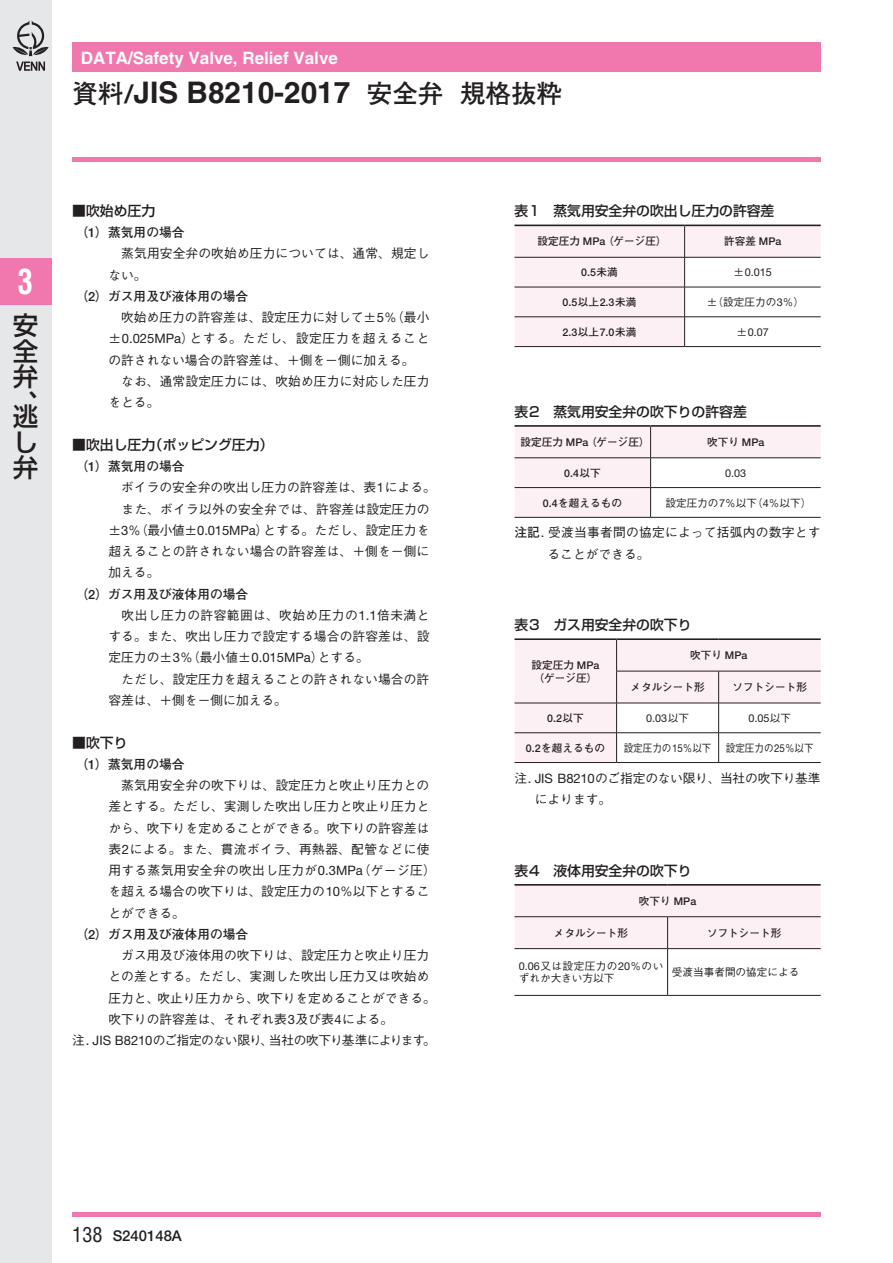
<style>
.page{position:relative;width:893px;height:1263px;background:#fff}
.page>*{position:absolute;margin:0;border:0;box-sizing:border-box;transform-origin:0 0}
.t1{font:700 condensed 34.05px "Helvetica";color:#fff;scale:.9 1}
.t2{font:700 29.7px "Helvetica";color:#231f20}
.t3{font:500 25.5px/25.5px "Shin Go Pro";color:#231f20;text-align:justify}
.t4{font:700 16.95px "Helvetica";color:#fff}
.t5{font:500 14.85px "Helvetica Neue";color:#231f20}
.t6{font:500 13.8px "Shin Go Pro";color:#231f20}
.t7{font:500 12.75px/21.3px "Gothic BBB Pro";letter-spacing:.005em;color:#231f20}
.t8{font:700 12.75px "Futo Go B101 Pro";color:#231f20}
.t9{font:500 12.75px "Gothic BBB Pro";letter-spacing:-.065em;color:#231f20}
.t10{font:500 12.75px/21.3px "Gothic BBB Pro";letter-spacing:-.015em;color:#231f20}
.t11{font:10.8px "Helvetica Neue";color:#231f20}
.t12{font:700 10.65px/12.8px "Futo Go B101 Pro";color:#231f20}
.t13{font:500 10.65px/12.8px "Gothic BBB Pro";color:#231f20}
.t14{font:500 10.65px "Helvetica Neue";color:#231f20}
.t15{font:500 10.65px "Gothic BBB Pro";color:#231f20;scale:.9 1}
.s1{font-family:"Futo Go B101 Pro";font-size:25.5px}
.s2{font-family:"Helvetica Neue";font-weight:500;font-size:25.5px}
.s3{font-family:"Helvetica Neue";font-weight:500}
.s4{font-family:"Helvetica Neue";font-weight:400;font-size:13.05px}
.s5{font-family:"Futo Go B101 Pro";font-weight:700}
.s6{font-family:"Gothic BBB Pro";font-weight:500;font-size:10.65px}
.s7{font-family:"Helvetica Neue";font-weight:400;font-size:10.8px}
.s8{font-family:"Helvetica";font-weight:400;font-stretch:condensed;font-size:20.25px}
</style>
<div class="page">
<div style="left:0;top:0;width:51px;height:1263px;background:#e6e7e9"></div>
<hr style="left:72px;top:1212px;width:749px;height:4px;background:#f178ae">
<div style="left:72px;top:157px;width:749px;height:5px;background:#f178ae"></div>
<div style="left:72px;top:43px;width:749px;height:29px;background:#f178ae"></div>
<svg style="left:16px;top:62px;width:29px;height:9px"></svg>
<svg style="left:13px;top:20px;width:36px;height:36px"></svg>
<div style="left:0;top:258px;width:51px;height:46px;background:#f178ae"></div>
<svg style="left:514px;top:225px;width:307px;height:122px"></svg>
<hr style="left:514px;top:517px;width:137px;height:1px;background:#231f20">
<hr style="left:651px;top:517px;width:170px;height:1px;background:#231f20">
<hr style="left:514px;top:425px;width:137px;height:2px;background:#231f20">
<hr style="left:651px;top:425px;width:170px;height:2px;background:#231f20">
<svg style="left:514px;top:426px;width:307px;height:91px"></svg>
<hr style="left:514px;top:762px;width:103px;height:1px;background:#231f20">
<hr style="left:617px;top:762px;width:102px;height:1px;background:#231f20">
<hr style="left:719px;top:762px;width:102px;height:1px;background:#231f20">
<svg style="left:514px;top:640px;width:307px;height:122px"></svg>
<hr style="left:616px;top:671px;width:103px;height:1px;background:#231f20">
<hr style="left:719px;top:671px;width:102px;height:1px;background:#231f20">
<hr style="left:616px;top:640px;width:1px;height:31px;background:#231f20">
<hr style="left:616px;top:671px;width:1px;height:32px;background:#231f20">
<hr style="left:514px;top:703px;width:103px;height:1px;background:#231f20">
<hr style="left:514px;top:638px;width:103px;height:2px;background:#231f20">
<hr style="left:617px;top:638px;width:102px;height:2px;background:#231f20">
<hr style="left:719px;top:638px;width:102px;height:2px;background:#231f20">
<div style="left:514px;top:886px;width:307px;height:62px;background:#fdf0f5"></div>
<hr style="left:514px;top:995px;width:154px;height:1px;background:#231f20">
<hr style="left:667px;top:917px;width:1px;height:31px;background:#231f20">
<hr style="left:514px;top:916px;width:154px;height:1px;background:#231f20">
<hr style="left:668px;top:916px;width:153px;height:1px;background:#231f20">
<hr style="left:514px;top:884px;width:154px;height:2px;background:#231f20">
<hr style="left:668px;top:884px;width:153px;height:2px;background:#231f20">
<hr style="left:514px;top:948px;width:154px;height:1px;background:#231f20">
<hr style="left:668px;top:948px;width:153px;height:1px;background:#231f20">
<hr style="left:667px;top:949px;width:1px;height:46px;background:#231f20">
<hr style="left:668px;top:995px;width:153px;height:1px;background:#231f20">
<h3 class="t4" style="left:81px;top:48px;width:259px">DATA/Safety Valve, Relief Valve</h3>
<h2 class="t2" style="left:72px;top:75px;width:491px"><span class="s1">資料</span><span class="s2">/</span>JIS B8210-2017 <span class="s1">安全弁 規格抜粋</span></h2>
<h1 class="t1" style="left:18px;top:260px;width:19px">3</h1>
<h3 class="t3" style="left:13px;top:310px;width:27px">安全弁、</h3>
<h3 class="t3" style="left:13px;top:400px;width:26px">逃し弁</h3>
<p class="t6" style="left:72px;top:200px;width:84px">■吹始め圧力</p>
<p class="t8" style="left:75px;top:222px;width:111px">（<span class="s3">1</span>）蒸気用の場合</p>
<p class="t7" style="left:108px;top:241px;width:323px">　蒸気用安全弁の吹始め圧力については、通常、規定しない。</p>
<p class="t8" style="left:75px;top:286px;width:174px">（<span class="s3">2</span>）ガス用及び液体用の場合</p>
<p class="t7" style="left:108px;top:305px;width:323px">　吹始め圧力の許容差は、設定圧力に対して±<span class="s4">5</span>％（最小±<span class="s4">0.025MPa</span>）とする。ただし、設定圧力を超えることの許されない場合の許容差は、＋側を－側に加える。　なお、通常設定圧力には、吹始め圧力に対応した圧力をとる。</p>
<p class="t6" style="left:72px;top:434px;width:203px">■吹出し圧力（ポッピング圧力）</p>
<p class="t8" style="left:75px;top:456px;width:111px">（<span class="s3">1</span>）蒸気用の場合</p>
<p class="t7" style="left:108px;top:475px;width:329px">　ボイラの安全弁の吹出し圧力の許容差は、表<span class="s4">1</span>による。　また、ボイラ以外の安全弁では、許容差は設定圧力の±<span class="s4">3</span>％（最小値±<span class="s4">0.015MPa</span>）とする。ただし、設定圧力を超えることの許されない場合の許容差は、＋側を－側に加える。</p>
<p class="t8" style="left:75px;top:584px;width:174px">（<span class="s3">2</span>）ガス用及び液体用の場合</p>
<p class="t7" style="left:108px;top:603px;width:323px">　吹出し圧力の許容範囲は、吹始め圧力の<span class="s4">1.1</span>倍未満とする。また、吹出し圧力で設定する場合の許容差は、設定圧力の±<span class="s4">3</span>％（最小値±<span class="s4">0.015MPa</span>）とする。<br>　ただし、設定圧力を超えることの許されない場合の許容差は、＋側を－側に加える。</p>
<p class="t6" style="left:72px;top:731px;width:57px">■吹下り</p>
<p class="t8" style="left:75px;top:754px;width:111px">（<span class="s3">1</span>）蒸気用の場合</p>
<p class="t7" style="left:108px;top:773px;width:329px">　蒸気用安全弁の吹下りは、設定圧力と吹止り圧力との差とする。ただし、実測した吹出し圧力と吹止り圧力とから、吹下りを定めることができる。吹下りの許容差は表<span class="s4">2</span>による。また、貫流ボイラ、再熱器、配管などに使用する蒸気用安全弁の吹出し圧力が<span class="s4">0.3MPa</span>（ゲージ圧）を超える場合の吹下りは、設定圧力の<span class="s4">10</span>％以下とすることができる。</p>
<p class="t8" style="left:75px;top:924px;width:174px">（<span class="s3">2</span>）ガス用及び液体用の場合</p>
<p class="t7" style="left:108px;top:943px;width:322px">　ガス用及び液体用の吹下りは、設定圧力と吹止り圧力</p>
<p class="t7" style="left:108px;top:964px;width:323px">との差とする。ただし、実測した吹出し圧力又は吹始め</p>
<p class="t7" style="left:108px;top:985px;width:329px">圧力と、吹止り圧力から、吹下りを定めることができる。</p>
<p class="t7" style="left:108px;top:1007px;width:286px">吹下りの許容差は、それぞれ表<span class="s4">3</span>及び表<span class="s4">4</span>による。</p>
<p class="t9" style="left:72px;top:1030px;width:365px">注<span class="s4">. JIS B8210</span>のご指定のない限り、当社の吹下り基準によります。</p>
<p class="t6" style="left:514px;top:200px;width:261px">表1　蒸気用安全弁の吹出し圧力の許容差</p>
<p class="t12" style="left:537px;top:234px;width:131px">設定圧力 <span class="s3">MPa</span> （ゲージ圧）</p>
<p class="t12" style="left:724px;top:234px;width:59px">許容差 <span class="s3">MPa</span></p>
<p class="t14" style="left:581px;top:266px;width:38px">0.5<span class="s5">未満</span></p>
<p class="t11" style="left:734px;top:266px;width:40px"><span class="s6">±</span>0.015</p>
<p class="t14" style="left:563px;top:296px;width:75px">0.5<span class="s5">以上</span>2.3<span class="s5">未満</span></p>
<p class="t13" style="left:707px;top:294px;width:99px">±（設定圧力の<span class="s7">3</span>％）</p>
<p class="t14" style="left:563px;top:326px;width:75px">2.3<span class="s5">以上</span>7.0<span class="s5">未満</span></p>
<p class="t11" style="left:737px;top:325px;width:34px"><span class="s6">±</span>0.07</p>
<p class="t6" style="left:514px;top:400px;width:234px">表2　蒸気用安全弁の吹下りの許容差</p>
<p class="t12" style="left:520px;top:434px;width:131px">設定圧力 <span class="s3">MPa</span> （ゲージ圧）</p>
<p class="t12" style="left:707px;top:434px;width:59px">吹下り <span class="s3">MPa</span></p>
<p class="t14" style="left:564px;top:467px;width:38px">0.4<span class="s5">以下</span></p>
<p class="t11" style="left:725px;top:466px;width:23px">0.03</p>
<p class="t12" style="left:543px;top:495px;width:81px"><span class="s3">0.4</span>を超えるもの</p>
<p class="t13" style="left:665px;top:495px;width:147px">設定圧力の<span class="s7">7</span>％以下（<span class="s7">4</span>％以下）</p>
<p class="t7" style="left:547px;top:520px;width:275px;text-indent:-33px"><span class="s5">注記</span><span class="s4">.</span> 受渡当事者間の協定によって括弧内の数字とすることができる。</p>
<p class="t6" style="left:514px;top:613px;width:179px">表3　ガス用安全弁の吹下り</p>
<p class="t12" style="left:531px;top:657px;width:69px">設定圧力 <span class="s3">MPa</span>（ゲージ圧）</p>
<p class="t12" style="left:690px;top:647px;width:59px">吹下り <span class="s3">MPa</span></p>
<p class="t12" style="left:630px;top:679px;width:76px">メタルシート形</p>
<p class="t12" style="left:733px;top:679px;width:76px">ソフトシート形</p>
<p class="t14" style="left:547px;top:712px;width:38px">0.2<span class="s5">以下</span></p>
<p class="t11" style="left:646px;top:712px;width:44px">0.03<span class="s6">以下</span></p>
<p class="t11" style="left:748px;top:712px;width:44px">0.05<span class="s6">以下</span></p>
<p class="t12" style="left:526px;top:740px;width:81px"><span class="s3">0.2</span>を超えるもの</p>
<p class="t15" style="left:624px;top:739px;width:99px">設定圧力の<span class="s7">15</span>％以下</p>
<p class="t15" style="left:726px;top:739px;width:99px">設定圧力の<span class="s7">25</span>％以下</p>
<p class="t10" style="left:535px;top:766px;width:287px;text-indent:-20px">注<span class="s4">. JIS B8210</span>のご指定のない限り、当社の吹下り基準によります。</p>
<p class="t6" style="left:514px;top:859px;width:179px">表4　液体用安全弁の吹下り</p>
<p class="t12" style="left:639px;top:893px;width:59px">吹下り <span class="s3">MPa</span></p>
<p class="t12" style="left:554px;top:925px;width:76px">メタルシート形</p>
<p class="t12" style="left:707px;top:925px;width:76px">ソフトシート形</p>
<p class="t13" style="left:519px;top:958px;width:146px"><span class="s7">0.06</span>又は設定圧力の<span class="s7">20</span>％のいずれか大きい方以下</p>
<p class="t13" style="left:672px;top:964px;width:129px">受渡当事者間の協定による</p>
<p class="t5" style="left:72px;top:1227px;width:111px"><span class="s8">138</span> S240148A</p>
</div>
